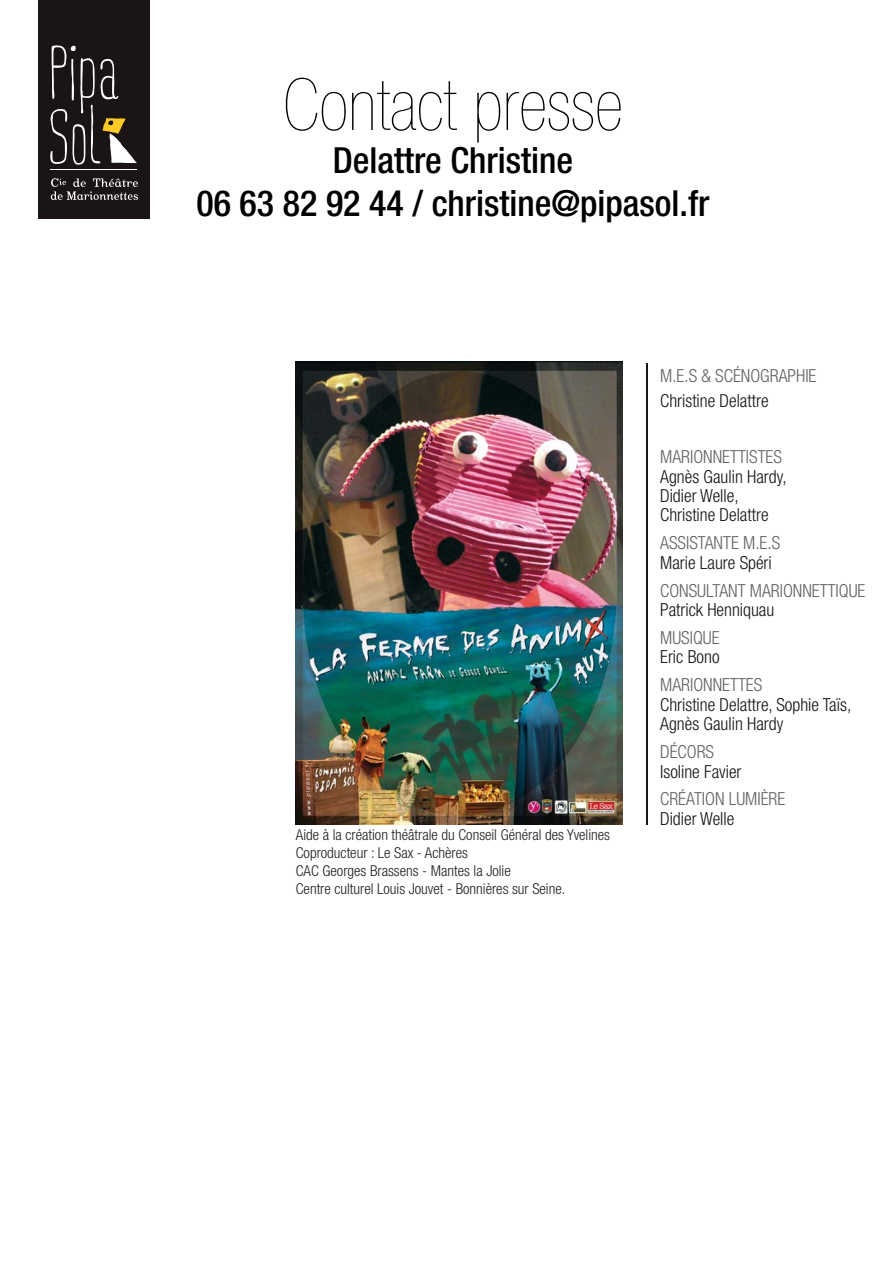
<style>
.page{position:relative;width:893px;height:1263px;background:#fff}
.page>*{position:absolute;margin:0;border:0;box-sizing:border-box;transform-origin:0 0}
.t1{font:200 condensed 72px "Helvetica Neue LT Std";color:#000}
.t2{font:500 condensed 36px "Helvetica Neue LT Std";color:#000}
.t3{font:300 condensed 18px "Helvetica Neue LT Std";color:#1a1415}
.t4{font:300 condensed 18px "Helvetica Neue LT Std";color:#636263}
.t5{font:300 condensed 15px "Helvetica Neue LT Std";color:#231f20}
</style>
<div class="page">
<img style="left:296px;top:361px;width:326px;height:464px">
<hr style="left:646px;top:363px;width:1px;height:462px;background:#1a1415">
<div style="left:38px;top:0;width:112px;height:219px;background:#1a1415"></div>
<svg style="left:50px;top:45px;width:87px;height:120px"></svg>
<hr style="left:50px;top:169px;width:87px;height:1px;background:#fff">
<svg style="left:51px;top:178px;width:87px;height:22px"></svg>
<p class="t1" style="left:283px;top:65px;width:341px">Contact presse</p>
<p class="t2" style="left:333px;top:139px;width:242px">Delattre Christine</p>
<p class="t2" style="left:196px;top:182px;width:515px">06 63 82 92 44 / christine@pipasol.fr</p>
<p class="t4" style="left:660px;top:365px;width:158px">M.E.S &amp; SCÉNOGRAPHIE</p>
<p class="t3" style="left:660px;top:391px;width:110px">Christine Delattre</p>
<p class="t5" style="left:296px;top:826px;width:316px">Aide à la création théâtrale du Conseil Général des Yvelines</p>
<p class="t5" style="left:296px;top:844px;width:174px">Coproducteur : Le Sax - Achères</p>
<p class="t5" style="left:296px;top:862px;width:216px">CAC Georges Brassens - Mantes la Jolie</p>
<p class="t5" style="left:296px;top:880px;width:271px">Centre culturel Louis Jouvet - Bonnières sur Seine.</p>
<p class="t4" style="left:660px;top:446px;width:123px">MARIONNETTISTES</p>
<p class="t3" style="left:660px;top:466px;width:128px">Agnès Gaulin Hardy,</p>
<p class="t3" style="left:660px;top:485px;width:80px">Didier Welle,</p>
<p class="t3" style="left:660px;top:505px;width:110px">Christine Delattre</p>
<p class="t4" style="left:660px;top:533px;width:122px">ASSISTANTE M.E.S</p>
<p class="t3" style="left:660px;top:552px;width:113px">Marie Laure Spéri</p>
<p class="t4" style="left:660px;top:580px;width:207px">CONSULTANT MARIONNETTIQUE</p>
<p class="t3" style="left:660px;top:599px;width:116px">Patrick Henniquau</p>
<p class="t4" style="left:660px;top:627px;width:61px">MUSIQUE</p>
<p class="t3" style="left:660px;top:647px;width:61px">Eric Bono</p>
<p class="t4" style="left:660px;top:675px;width:104px">MARIONNETTES</p>
<p class="t3" style="left:660px;top:694px;width:193px">Christine Delattre, Sophie Taïs,</p>
<p class="t3" style="left:660px;top:714px;width:125px">Agnès Gaulin Hardy</p>
<p class="t4" style="left:660px;top:741px;width:55px">DÉCORS</p>
<p class="t3" style="left:660px;top:761px;width:83px">Isoline Favier</p>
<p class="t4" style="left:660px;top:789px;width:127px">CRÉATION LUMIÈRE</p>
<p class="t3" style="left:660px;top:808px;width:76px">Didier Welle</p>
</div>
